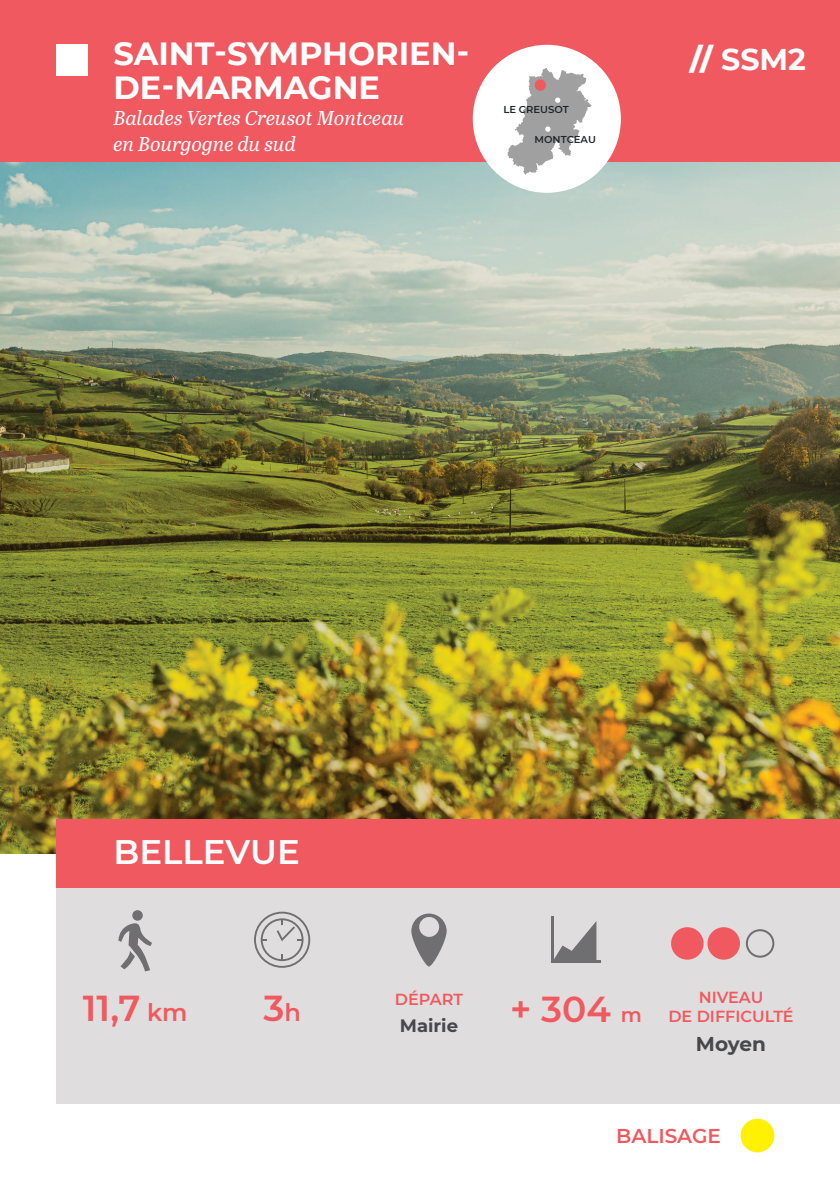
<style>
.page{position:relative;width:840px;height:1191px;background:#fff}
.page>*{position:absolute;margin:0;border:0;box-sizing:border-box;transform-origin:0 0}
.t1{font:600 36px "Montserrat";color:#f0595f}
.t2{font:600 34px "Montserrat";color:#fff}
.t3{font:700 32px/34px "Montserrat";color:#fff}
.t4{font:700 30px "Montserrat";color:#fff}
.t5{font:italic 20px/26px "Abril Text";color:#fff}
.t6{font:600 20px "Montserrat";color:#f0595f}
.t7{font:700 20px "Montserrat";letter-spacing:-.005em;color:#46484a}
.t8{font:700 18px "Montserrat";color:#46484a}
.t9{font:600 16px/19.2px "Montserrat";color:#f0595f;text-align:center}
.t10{font:600 10px "Montserrat";color:#212629}
.s1{font-weight:800}
.s2{font-size:24px}
.s3{font-size:20px}
</style>
<div class="page">
<img style="left:0;top:162px;width:839px;height:691px">
<div style="left:57px;top:882px;width:782px;height:221px;background:#dfdddd"></div>
<div style="left:0;top:0;width:839px;height:162px;background:#f0595f"></div>
<div style="left:57px;top:44px;width:31px;height:31px;background:#fff"></div>
<div style="left:57px;top:819px;width:782px;height:68px;background:#f0595f"></div>
<div style="left:132px;top:910px;width:11px;height:10px;background:#6f6e70;border-radius:50%"></div>
<svg style="left:118px;top:923px;width:34px;height:48px"></svg>
<svg style="left:254px;top:911px;width:56px;height:56px"></svg>
<div style="left:673px;top:930px;width:27px;height:26px;background:#f0595f;border-radius:50%"></div>
<div style="left:670px;top:927px;width:33px;height:32px;border:6px solid #f0595f;border-radius:50%"></div>
<div style="left:710px;top:930px;width:26px;height:26px;background:#f0595f;border-radius:50%"></div>
<div style="left:707px;top:927px;width:32px;height:32px;border:6px solid #f0595f;border-radius:50%"></div>
<div style="left:745px;top:929px;width:28px;height:28px;border:2px solid #6f6e70;border-radius:50%"></div>
<svg style="left:411px;top:913px;width:35px;height:53px"></svg>
<hr style="left:551px;top:916px;width:2px;height:46px;background:#6f6e70">
<hr style="left:551px;top:960px;width:49px;height:2px;background:#6f6e70">
<svg style="left:553px;top:921px;width:43px;height:39px"></svg>
<div style="left:472px;top:45px;width:148px;height:148px;background:#fff;border-radius:50%"></div>
<svg style="left:507px;top:68px;width:84px;height:107px"></svg>
<div style="left:740px;top:1118px;width:33px;height:34px;background:#fff101;border-radius:50%"></div>
<h3 class="t3" style="left:113px;top:35px;width:357px">SAINT-SYMPHORIEN-<br>DE-MARMAGNE</h3>
<p class="t5" style="left:113px;top:104px;width:292px">Balades Vertes Creusot Montceau en Bourgogne du sud</p>
<p class="t10" style="left:503px;top:103px;width:67px">LE CREUSOT</p>
<p class="t10" style="left:534px;top:132px;width:63px">MONTCEAU</p>
<h3 class="t4" style="left:689px;top:38px;width:117px"><span class="s1">//</span> SSM2</h3>
<h2 class="t2" style="left:113px;top:827px;width:188px">BELLEVUE</h2>
<p class="t9" style="left:395px;top:989px;width:69px">DÉPART</p>
<p class="t8" style="left:399px;top:1013px;width:60px">Mairie</p>
<h1 class="t1" style="left:83px;top:982px;width:106px">11,7 <span class="s2">km</span></h1>
<h1 class="t1" style="left:263px;top:982px;width:39px">3<span class="s2">h</span></h1>
<p class="t9" style="left:668px;top:986px;width:127px">NIVEAU<br>DE DIFFICULTÉ</p>
<p class="t7" style="left:695px;top:1030px;width:71px">Moyen</p>
<h1 class="t1" style="left:510px;top:983px;width:133px">+ 304 <span class="s3">m</span></h1>
<p class="t6" style="left:615px;top:1121px;width:106px">BALISAGE</p>
</div>
